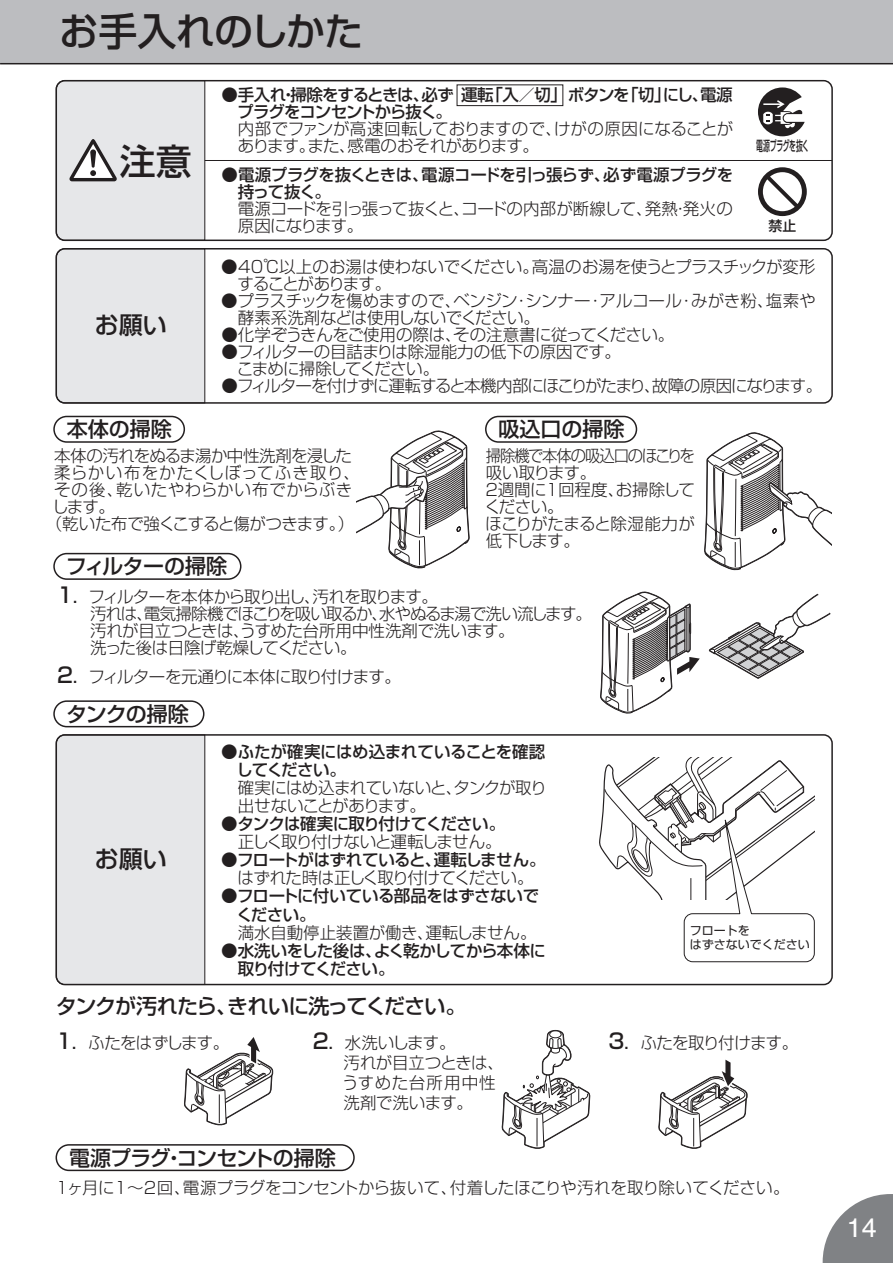
<style>
.page{position:relative;width:893px;height:1263px;background:#fff}
.page>*{position:absolute;margin:0;border:0;box-sizing:border-box;transform-origin:0 0}
.t1{font:500 39px "Shin Go Pro";letter-spacing:-.02em;color:#231f20}
.t2{font:500 36px "Shin Go Pro";color:#231f20}
.t3{font:27px "Helvetica";color:#fff}
.t4{font:500 24px "Shin Go Pro";color:#231f20}
.t5{font:500 21px "Shin Go Pro";letter-spacing:-.03em;color:#231f20}
.t6{font:300 16.5px/17px "Shin Go Pro";letter-spacing:-.035em;color:#231f20}
.t7{font:500 16.5px/18px "Shin Go Pro";letter-spacing:-.04em;color:#231f20}
.t8{font:300 16.5px/17px "Shin Go Pro";letter-spacing:-.015em;color:#231f20}
.t9{font:300 16.5px/17px "Shin Go Pro";letter-spacing:-.07em;color:#231f20;scale:.93 1}
.t10{font:500 16.5px/17px "Shin Go Pro";letter-spacing:-.065em;color:#231f20}
.t11{font:300 16.5px "Shin Go Pro";letter-spacing:-.065em;color:#231f20}
.t12{font:300 16.5px/19.8px "Shin Go Pro";letter-spacing:-.005em;color:#231f20}
.t13{font:500 16.5px/18px "Shin Go Pro";letter-spacing:-.02em;color:#231f20}
.t14{font:300 16.5px "Shin Go Pro";letter-spacing:.045em;color:#231f20}
.t15{font:300 16.5px "Shin Go Pro";letter-spacing:.035em;color:#231f20}
.t16{font:300 16.5px "Shin Go Pro";letter-spacing:-.07em;color:#231f20}
.t17{font:500 13.8px "Shin Go Pro";letter-spacing:-.04em;color:#231f20;scale:.5 1}
.t18{font:500 13.8px "Shin Go Pro";letter-spacing:-.04em;color:#231f20}
.t19{font:12px/14.4px "Shin Go Pro";color:#231f20}
.s1{font-weight:500;font-size:21px}
.s2{font-weight:500}
</style>
<div class="page">
<div style="left:53px;top:416px;width:132px;height:27px;border:2px solid #231f20;border-radius:13px"></div>
<div style="left:485px;top:416px;width:152px;height:27px;border:2px solid #231f20;border-radius:13px"></div>
<div style="left:0;top:0;width:893px;height:64px;background:#bcbdc0"></div>
<hr style="left:0;top:63px;width:893px;height:1px;background:#231f20">
<div style="left:56px;top:734px;width:777px;height:251px;border:2px solid #231f20;border-radius:9px"></div>
<div style="left:53px;top:700px;width:151px;height:27px;border:2px solid #231f20;border-radius:13px"></div>
<div style="left:56px;top:1144px;width:299px;height:27px;border:2px solid #231f20;border-radius:13px"></div>
<div style="left:53px;top:553px;width:188px;height:27px;border:2px solid #231f20;border-radius:13px"></div>
<svg style="left:501px;top:1029px;width:90px;height:120px"></svg>
<svg style="left:658px;top:1059px;width:90px;height:90px"></svg>
<svg style="left:56px;top:734px;width:218px;height:438px"></svg>
<svg style="left:708px;top:593px;width:123px;height:86px"></svg>
<svg style="left:823px;top:1194px;width:70px;height:69px"></svg>
<svg style="left:599px;top:758px;width:216px;height:204px"></svg>
<svg style="left:600px;top:591px;width:100px;height:123px"></svg>
<svg style="left:356px;top:430px;width:114px;height:139px"></svg>
<svg style="left:704px;top:432px;width:128px;height:139px"></svg>
<div style="left:56px;top:248px;width:150px;height:155px;background:#e6e7e9"></div>
<div style="left:56px;top:248px;width:777px;height:156px;border:2px solid #231f20;border-radius:9px"></div>
<div style="left:56px;top:80px;width:777px;height:161px;border:2px solid #231f20;border-radius:9px"></div>
<svg style="left:56px;top:80px;width:150px;height:161px;background:#dadbdc"></svg>
<hr style="left:205px;top:160px;width:627px;height:1px;background:#231f20">
<svg style="left:758px;top:87px;width:47px;height:49px"></svg>
<div style="left:457px;top:85px;width:106px;height:21px;border:1px solid #231f20"></div>
<svg style="left:758px;top:167px;width:49px;height:49px"></svg>
<h1 class="t1" style="left:60px;top:0;width:305px">お手入れのしかた</h1>
<h2 class="t2" style="left:120px;top:131px;width:73px">注意</h2>
<p class="t10" style="left:237px;top:85px;width:497px;text-indent:-16px">●手入れ・掃除をするときは、必ず運転「入／切」ボタンを「切」にし、電源プラグをコンセントから抜く。</p>
<p class="t8" style="left:238px;top:119px;width:497px">内部でファンが高速回転しておりますので、けがの原因になることがあります。また、感電のおそれがあります。</p>
<p class="t7" style="left:238px;top:164px;width:497px;line-height:17px;text-indent:-16px">●電源プラグを抜くときは、電源コードを引っ張らず、必ず電源プラグを持って抜く。</p>
<p class="t6" style="left:238px;top:198px;width:496px">電源コードを引っ張って抜くと、コードの内部が断線して、発熱・発火の原因になります。</p>
<p class="t17" style="left:756px;top:134px;width:107px">電源プラグを抜く</p>
<p class="t18" style="left:769px;top:214px;width:29px">禁止</p>
<h3 class="t4" style="left:95px;top:305px;width:73px">お願い</h3>
<p class="t6" style="left:238px;top:256px;width:580px;text-indent:-16px">●40℃以上のお湯は使わないでください。高温のお湯を使うとプラスチックが変形することがあります。</p>
<p class="t8" style="left:238px;top:290px;width:579px;text-indent:-17px">●プラスチックを傷めますので、ベンジン・シンナー・アルコール・みがき粉、塩素や酵素系洗剤などは使用しないでください。</p>
<p class="t6" style="left:221px;top:324px;width:455px">●化学ぞうきんをご使用の際は、その注意書に従ってください。</p>
<p class="t6" style="left:221px;top:341px;width:401px">●フィルターの目詰まりは除湿能力の低下の原因です。　こまめに掃除してください。</p>
<p class="t11" style="left:221px;top:372px;width:603px">●フィルターを付けずに運転すると本機内部にほこりがたまり、故障の原因になります。</p>
<p class="t5" style="left:67px;top:412px;width:106px">本体の掃除</p>
<p class="t6" style="left:54px;top:445px;width:300px">本体の汚れをぬるま湯か中性洗剤を浸した</p>
<p class="t14" style="left:54px;top:459px;width:308px">柔らかい布をかたくしぼってふき取り、</p>
<p class="t15" style="left:54px;top:476px;width:300px">その後、乾いたやわらかい布でからぶき</p>
<p class="t6" style="left:52px;top:496px;width:64px">します。</p>
<p class="t6" style="left:46px;top:513px;width:310px">（乾いた布で強くこすると傷がつきます。）</p>
<p class="t5" style="left:498px;top:412px;width:127px">吸込口の掃除</p>
<p class="t9" style="left:483px;top:445px;width:229px">掃除機で本体の吸込口のほこりを吸い取ります。<br>２週間に１回程度、お掃除してください。<br>ほこりがたまると除湿能力が低下します。</p>
<p class="t5" style="left:66px;top:549px;width:163px">フィルターの掃除</p>
<p class="t6" style="left:90px;top:586px;width:503px;text-indent:-33px"><span class="s1">1</span><span class="s2">．</span>フィルターを本体から取り出し、汚れを取ります。<br>汚れは、電気掃除機でほこりを吸い取るか、水やぬるま湯で洗い流します。汚れが目立つときは、うすめた台所用中性洗剤で洗います。<br>洗った後は日陰げ乾燥してください。</p>
<p class="t6" style="left:57px;top:666px;width:345px"><span class="s1">2</span><span class="s2">．</span>フィルターを元通りに本体に取り付けます。</p>
<p class="t5" style="left:66px;top:696px;width:124px">タンクの掃除</p>
<p class="t13" style="left:236px;top:741px;width:311px;text-indent:-15px">●ふたが確実にはめ込まれていることを確認してください。</p>
<p class="t6" style="left:238px;top:777px;width:311px;line-height:18px;text-indent:-16px">　確実にはめ込まれていないと、タンクが取り出せないことがあります。</p>
<p class="t7" style="left:221px;top:813px;width:285px">●タンクは確実に取り付けてください。</p>
<p class="t16" style="left:221px;top:828px;width:282px">　正しく取り付けないと運転しません。</p>
<p class="t7" style="left:221px;top:849px;width:326px">●フロートがはずれていると、運転しません。</p>
<p class="t6" style="left:221px;top:868px;width:314px">　はずれた時は正しく取り付けてください。</p>
<p class="t7" style="left:221px;top:885px;width:319px">●フロートに付いている部品をはずさないで　ください。</p>
<p class="t8" style="left:221px;top:922px;width:317px">　満水自動停止装置が働き、運転しません。</p>
<p class="t7" style="left:221px;top:939px;width:326px">●水洗いをした後は、よく乾かしてから本体に　取り付けてください。</p>
<p class="t5" style="left:56px;top:988px;width:412px">タンクが汚れたら、きれいに洗ってください。</p>
<h3 class="t4" style="left:95px;top:839px;width:73px">お願い</h3>
<p class="t19" style="left:690px;top:922px;width:121px">フロートを<br>はずさないでください</p>
<p class="t6" style="left:56px;top:1033px;width:175px"><span class="s1">1</span><span class="s2">．</span>ふたをはずします。</p>
<p class="t12" style="left:342px;top:1031px;width:164px;text-indent:-29px"><span class="s1">2</span><span class="s2">．</span>水洗いします。<br>汚れが目立つときは、うすめた台所用中性洗剤で洗います。</p>
<p class="t6" style="left:608px;top:1033px;width:191px"><span class="s1">3</span><span class="s2">．</span>ふたを取り付けます。</p>
<p class="t5" style="left:69px;top:1140px;width:268px">電源プラグ・コンセントの掃除</p>
<p class="t6" style="left:54px;top:1177px;width:737px">１ヶ月に１～２回、電源プラグをコンセントから抜いて、付着したほこりや汚れを取り除いてください。</p>
<h3 class="t3" style="left:847px;top:1204px;width:32px">14</h3>
</div>
